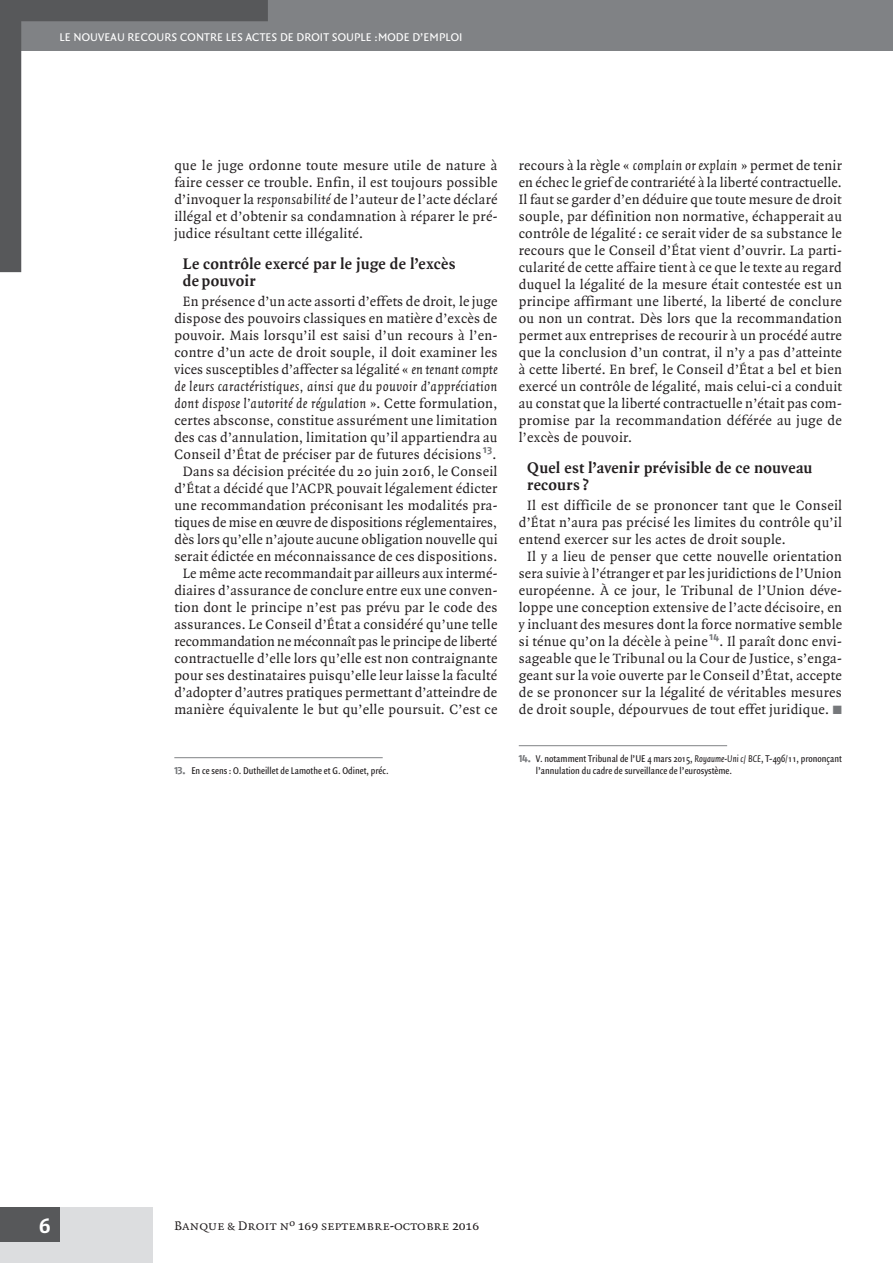
<style>
.page{position:relative;width:893px;height:1263px;background:#fff}
.page>*{position:absolute;margin:0;border:0;box-sizing:border-box;transform-origin:0 0}
.t1{font:21px "Fago No Bold Lf Caps";color:#fff}
._6-INTER-PETIT{font:700 16.5px/17px "Quadraat";letter-spacing:.015em;color:#231f20}
._5-TEXTE-COURANT{font:14.55px/17px "Quadraat";letter-spacing:.02em;color:#231f20;text-align:center}
.t2{font:13.5px "Quadraat Small Caps";color:#231f20}
.t3{font:12px "Quadraat Sans";letter-spacing:.01em;color:#fff}
._9-NOTES_DE_BAS_DE_P{font:10.5px/12px "Quadraat Sans Con";color:#231f20}
.s1{font-style:italic}
.s2{font-family:"Fago No Bold Lf";color:#76787b}
.s3{color:#76787b}
</style>
<div class="page">
<div style="left:0;top:1208px;width:153px;height:55px;background:#dcdddf"></div>
<div style="left:0;top:1208px;width:60px;height:34px;background:#57585a"></div>
<div style="left:0;top:0;width:893px;height:51px;background:#808285"></div>
<svg style="left:0;top:0;width:268px;height:272px"></svg>
<hr style="left:174px;top:757px;width:209px;height:1px;background:#808285">
<hr style="left:519px;top:745px;width:208px;height:1px;background:#808285">
<p class="t3" style="left:60px;top:30px;width:405px">LE NOUVEAU RECOURS CONTRE LES ACTES DE DROIT SOUPLE :MODE D’EMPLOI</p>
<p class="_5-TEXTE-COURANT" style="left:174px;top:157px;width:325px;text-align:justify">que le juge ordonne toute mesure utile de nature à faire cesser ce trouble. Enfin, il est toujours possible d’invoquer la <span class="s1">responsabilité</span> de l’auteur de l’acte déclaré illégal et d’obtenir sa condamnation à réparer le pré&shy;judice résultant cette illégalité.</p>
<p class="_6-INTER-PETIT" style="left:183px;top:256px;width:274px">Le contrôle exercé par le juge de l’excès de pouvoir</p>
<p class="_5-TEXTE-COURANT" style="left:174px;top:293px;width:325px">En présence d’un acte assorti d’effets de droit, le juge dispose des pouvoirs classiques en matière d’excès de pouvoir. Mais lorsqu’il est saisi d’un recours à l’en&shy;contre d’un acte de droit souple, il doit examiner les vices susceptibles d’affecter sa légalité « <span class="s1">en tenant compte de leurs caractéristiques, ainsi que du pouvoir d’appréciation dont dispose l’autorité de régulation</span> ». Cette formulation, certes absconse, constitue assurément une limitation des cas d’annulation, limitation qu’il appartiendra au Conseil d’État de préciser par de futures décisions <sup>13</sup>.</p>
<p class="_5-TEXTE-COURANT" style="left:174px;top:464px;width:325px">Dans sa décision précitée du 20 juin 2016, le Conseil d’État a décidé que l’ACPR pouvait légalement édicter une recommandation préconisant les modalités pra&shy;tiques de mise en œuvre de dispositions réglementaires, dès lors qu’elle n’ajoute aucune obligation nouvelle qui serait édictée en méconnaissance de ces dispositions.</p>
<p class="_5-TEXTE-COURANT" style="left:174px;top:566px;width:325px">Le même acte recommandait par ailleurs aux intermé&shy;diaires d’assurance de conclure entre eux une conven&shy;tion dont le principe n’est pas prévu par le code des assurances. Le Conseil d’État a considéré qu’une telle recommandation ne méconnaît pas le principe de liberté contractuelle d’elle lors qu’elle est non contraignante pour ses destinataires puisqu’elle leur laisse la faculté d’adopter d’autres pratiques permettant d’atteindre de manière équivalente le but qu’elle poursuit. C’est ce</p>
<p class="_9-NOTES_DE_BAS_DE_P" style="left:174px;top:765px;width:216px"><span class="s2">13.</span> En ce sens: O. Dutheillet de Lamothe et G. Odinet, préc.</p>
<p class="_5-TEXTE-COURANT" style="left:519px;top:157px;width:325px;text-align:justify">recours à la règle « <span class="s1">complain or explain</span> » permet de tenir en échec le grief de contrariété à la liberté contractuelle.<br>Il faut se garder d’en déduire que toute mesure de droit souple, par définition non normative, échapperait au contrôle de légalité : ce serait vider de sa substance le recours que le Conseil d’État vient d’ouvrir. La parti&shy;cularité de cette affaire tient à ce que le texte au regard duquel la légalité de la mesure était contestée est un principe affirmant une liberté, la liberté de conclure ou non un contrat. Dès lors que la recommandation permet aux entreprises de recourir à un procédé autre que la conclusion d’un contrat, il n’y a pas d’atteinte à cette liberté. En bref, le Conseil d’État a bel et bien exercé un contrôle de légalité, mais celui-ci a conduit au constat que la liberté contractuelle n’était pas com&shy;promise par la recommandation déférée au juge de l’excès de pouvoir.</p>
<p class="_6-INTER-PETIT" style="left:527px;top:460px;width:287px">Quel est l’avenir prévisible de ce nouveau recours ?</p>
<p class="_5-TEXTE-COURANT" style="left:519px;top:498px;width:325px;text-align:justify;text-indent:9px">Il est difficile de se prononcer tant que le Conseil d’État n’aura pas précisé les limites du contrôle qu’il entend exercer sur les actes de droit souple.</p>
<p class="_5-TEXTE-COURANT" style="left:519px;top:549px;width:325px">Il y a lieu de penser que cette nouvelle orientation sera suivie à l’étranger et par les juridictions de l’Union européenne. À ce jour, le Tribunal de l’Union déve&shy;loppe une conception extensive de l’acte décisoire, en y incluant des mesures dont la force normative semble si ténue qu’on la décèle à peine <sup>14</sup>. Il paraît donc envi&shy;sageable que le Tribunal ou la Cour de Justice, s’enga&shy;geant sur la voie ouverte par le Conseil d’État, accepte de se prononcer sur la légalité de véritables mesures de droit souple, dépourvues de tout effet juridique. <span class="s3">■</span></p>
<p class="_9-NOTES_DE_BAS_DE_P" style="left:536px;top:753px;width:308px;text-indent:-17px"><span class="s2">14.</span> V. notamment Tribunal de l’UE 4 mars 2015, <span class="s1">Royaume-Uni c/ BCE</span>, T-496/11, prononçant l’annulation du cadre de surveillance de l’eurosystème.</p>
<h1 class="t1" style="left:39px;top:1213px;width:14px">6</h1>
<p class="t2" style="left:174px;top:1218px;width:306px">Banque &amp; Droit nº 169 septembre-octobre 2016</p>
</div>
